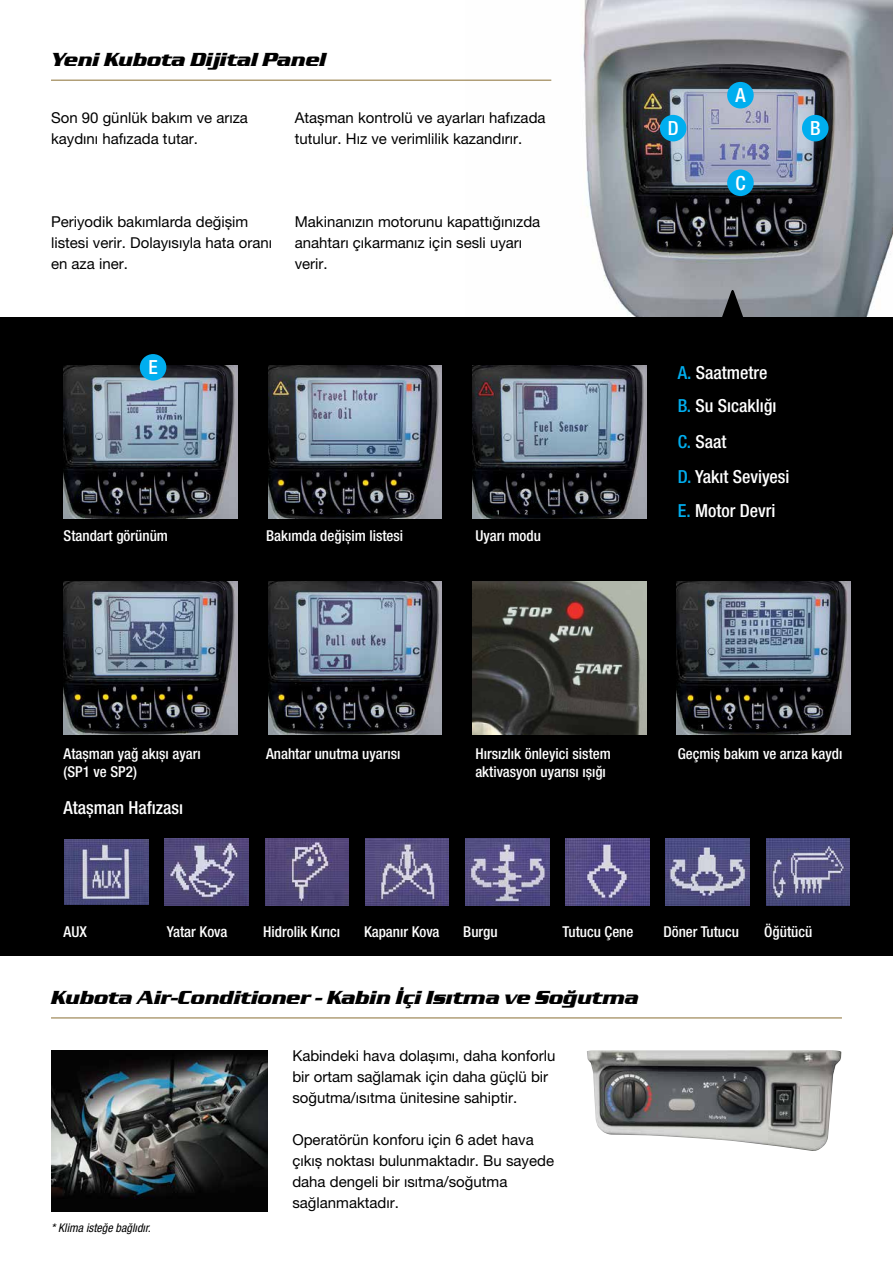
<style>
.page{position:relative;width:893px;height:1263px;background:#fff}
.page>*{position:absolute;margin:0;border:0;box-sizing:border-box;transform-origin:0 0}
.t1{font:italic 700 19.5px "Serpentine D";color:#000}
.t2{font:500 condensed 19.5px "Helvetica Neue LT Pro";color:#fff}
.t3{font:500 condensed 18px/34.7px "Helvetica Neue LT Pro";color:#fff}
.t4{font:15px/21px "Helvetica Neue LT Pro";color:#000}
.t5{font:500 condensed 15px/18px "Helvetica Neue LT Pro";color:#fff}
.t6{font:italic condensed 12px "Helvetica Neue LT Pro";color:#000}
.s1{color:#00aeef}
</style>
<div class="page">
<img style="left:466px;top:0;width:427px;height:318px">
<svg style="left:707px;top:289px;width:51px;height:29px"></svg>
<img style="left:587px;top:1050px;width:255px;height:101px">
<hr style="left:51px;top:1017px;width:791px;height:1px;background:#8a6f34">
<hr style="left:51px;top:80px;width:500px;height:1px;background:#8a6f34">
<img style="left:51px;top:1050px;width:216px;height:162px">
<div style="left:0;top:318px;width:893px;height:638px;background:#000"></div>
<img style="left:55px;top:829px;width:200px;height:85px">
<img style="left:65px;top:839px;width:83px;height:65px">
<img style="left:155px;top:829px;width:2px;height:84px">
<img style="left:165px;top:838px;width:83px;height:67px">
<div style="left:257px;top:829px;width:98px;height:85px;background:#000"></div>
<img style="left:255px;top:829px;width:2px;height:85px">
<img style="left:265px;top:838px;width:84px;height:67px">
<div style="left:358px;top:829px;width:98px;height:85px;background:#000"></div>
<img style="left:355px;top:829px;width:3px;height:85px">
<img style="left:365px;top:838px;width:84px;height:67px">
<div style="left:458px;top:829px;width:98px;height:85px;background:#000"></div>
<img style="left:456px;top:829px;width:2px;height:85px">
<img style="left:465px;top:838px;width:84px;height:67px">
<img style="left:558px;top:829px;width:98px;height:85px">
<img style="left:556px;top:829px;width:2px;height:85px">
<img style="left:566px;top:838px;width:83px;height:67px">
<img style="left:658px;top:829px;width:98px;height:85px">
<img style="left:656px;top:829px;width:2px;height:85px">
<img style="left:666px;top:838px;width:83px;height:67px">
<div style="left:758px;top:829px;width:101px;height:85px;background:#000"></div>
<img style="left:756px;top:829px;width:2px;height:85px">
<img style="left:766px;top:838px;width:84px;height:67px">
<img style="left:268px;top:366px;width:174px;height:153px">
<img style="left:472px;top:366px;width:174px;height:153px">
<img style="left:64px;top:581px;width:173px;height:153px">
<img style="left:268px;top:581px;width:174px;height:153px">
<img style="left:472px;top:581px;width:174px;height:153px">
<img style="left:677px;top:581px;width:173px;height:153px">
<img style="left:64px;top:366px;width:173px;height:153px">
<div style="left:727px;top:82px;width:27px;height:26px;background:#00aeef;border-radius:50%"></div>
<div style="left:802px;top:115px;width:26px;height:26px;background:#00aeef;border-radius:50%"></div>
<div style="left:727px;top:169px;width:27px;height:27px;background:#00aeef;border-radius:50%"></div>
<div style="left:660px;top:115px;width:26px;height:26px;background:#00aeef;border-radius:50%"></div>
<div style="left:140px;top:354px;width:26px;height:27px;background:#00aeef;border-radius:50%"></div>
<h1 class="t1" style="left:51px;top:49px;width:277px">Yeni Kubota Dijital Panel</h1>
<p class="t4" style="left:51px;top:107px;width:198px">Son 90 günlük bakım ve arıza kaydını hafızada tutar.</p>
<p class="t4" style="left:295px;top:107px;width:252px">Ataşman kontrolü ve ayarları hafızada tutulur. Hız ve verimlilik kazandırır.</p>
<p class="t4" style="left:51px;top:211px;width:223px">Periyodik bakımlarda değişim listesi verir. Dolayısıyla hata oranı en aza iner.</p>
<p class="t4" style="left:295px;top:211px;width:247px">Makinanızın motorunu kapattığınızda anahtarı çıkarmanız için sesli uyarı verir.</p>
<h1 class="t2" style="left:148px;top:356px;width:11px">E</h1>
<p class="t5" style="left:64px;top:527px;width:106px">Standart görünüm</p>
<p class="t5" style="left:266px;top:527px;width:139px">Bakımda değişim listesi</p>
<p class="t5" style="left:475px;top:527px;width:67px">Uyarı modu</p>
<h1 class="t2" style="left:668px;top:117px;width:12px">D</h1>
<h1 class="t2" style="left:735px;top:84px;width:12px">A</h1>
<h1 class="t2" style="left:735px;top:171px;width:12px">C</h1>
<h1 class="t2" style="left:810px;top:117px;width:12px">B</h1>
<p class="t3" style="left:678px;top:357px;width:100px;line-height:32.5px"><span class="s1">A.</span> Saatmetre<br><span class="s1">B.</span> Su Sıcaklığı</p>
<p class="t3" style="left:678px;top:424px;width:113px"><span class="s1">C.</span> Saat<br><span class="s1">D.</span> Yakıt Seviyesi<br><span class="s1">E.</span> Motor Devri</p>
<p class="t5" style="left:64px;top:744px;width:139px">Ataşman yağ akışı ayarı (SP1 ve SP2)</p>
<p class="t3" style="left:64px;top:790px;width:121px">Ataşman Hafızası</p>
<p class="t5" style="left:266px;top:744px;width:136px">Anahtar unutma uyarısı</p>
<p class="t5" style="left:475px;top:744px;width:137px">Hırsızlık önleyici sistem aktivasyon uyarısı ışığı</p>
<p class="t5" style="left:678px;top:744px;width:166px">Geçmiş bakım ve arıza kaydı</p>
<p class="t5" style="left:64px;top:922px;width:25px">AUX</p>
<p class="t5" style="left:167px;top:922px;width:62px">Yatar Kova</p>
<p class="t5" style="left:263px;top:922px;width:78px">Hidrolik Kırıcı</p>
<p class="t5" style="left:364px;top:922px;width:77px">Kapanır Kova</p>
<p class="t5" style="left:463px;top:922px;width:36px">Burgu</p>
<p class="t5" style="left:563px;top:922px;width:72px">Tutucu Çene</p>
<p class="t5" style="left:663px;top:922px;width:77px">Döner Tutucu</p>
<p class="t5" style="left:764px;top:922px;width:50px">Öğütücü</p>
<h1 class="t1" style="left:51px;top:986px;width:589px">Kubota Air-Conditioner - Kabin İçi Isıtma ve Soğutma</h1>
<p class="t6" style="left:51px;top:1220px;width:101px">* Klima isteğe bağlıdır.</p>
<p class="t4" style="left:292px;top:1045px;width:265px">Kabindeki hava dolaşımı, daha konforlu bir ortam sağlamak için daha güçlü bir soğutma/ısıtma ünitesine sahiptir.</p>
<p class="t4" style="left:292px;top:1129px;width:263px">Operatörün konforu için 6 adet hava çıkış noktası bulunmaktadır. Bu sayede daha dengeli bir ısıtma/soğutma sağlanmaktadır.</p>
</div>
